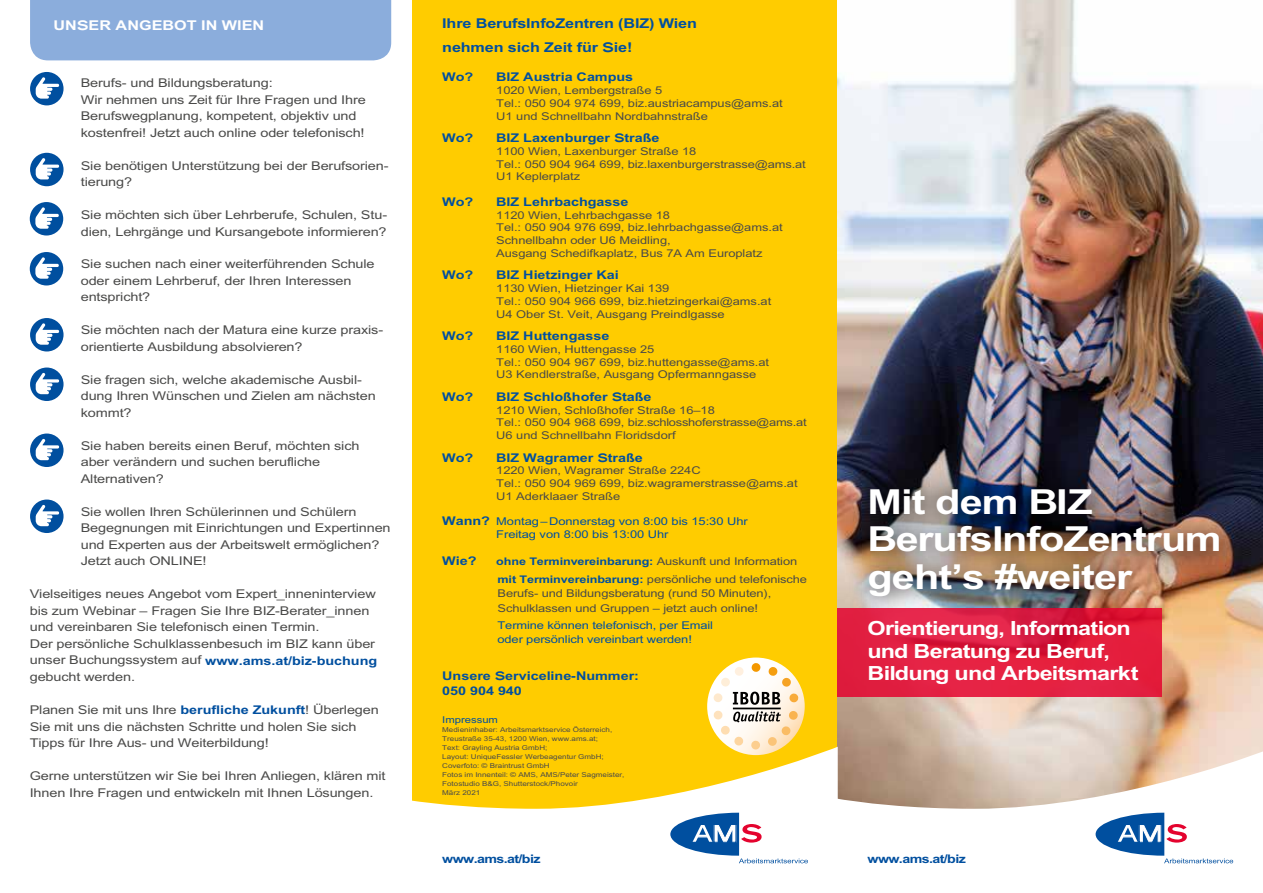
<style>
.page{position:relative;width:1263px;height:893px;background:#fff}
.page>*{position:absolute;margin:0;border:0;box-sizing:border-box;transform-origin:0 0}
.t1{font:700 34.5px/37.5px "AMS";letter-spacing:-.025em;color:#fff}
.t2{font:700 19.5px/22.5px "AMS";letter-spacing:-.035em;color:#fff}
.t3{font:13.5px/16.5px "AMS";letter-spacing:-.01em;color:#4a4a49}
.t4{font:700 13.5px/24px "AMS";letter-spacing:-.01em;color:#004f9f}
.t5{font:700 13.5px "AMS";color:#fff}
.t6{font:12px/12.8px "AMS";letter-spacing:-.005em;color:#4a4a49}
.t7{font:700 12px/14.4px "AMS";letter-spacing:-.005em;color:#004f9f}
.t8{font:12px/12.8px "AMS";letter-spacing:-.01em;color:#004f9f}
.t9{font:700 11.85px "AMS";letter-spacing:-.05em;color:#004f9f}
.t10{font:700 10.5px "AMS";letter-spacing:-.01em;color:#004f9f}
.t11{font:10.5px "AMS";color:#004f9f}
.t12{font:7.5px/9px "AMS";color:#4a4a49}
.s1{font-weight:700;font-size:12px;color:#004f9f}
.s2{font-weight:700}
.s3{font-weight:400;font-size:12px;color:#4a4a49}
.s4{font-weight:700;font-size:10.5px;color:#004f9f}
</style>
<div class="page">
<div style="left:412px;top:0;width:426px;height:893px;background:#fc0"></div>
<img style="left:838px;top:0;width:425px;height:747px">
<svg style="left:838px;top:747px;width:425px;height:117px"></svg>
<svg style="left:1095px;top:813px;width:138px;height:50px"></svg>
<img style="left:846px;top:466px;width:396px;height:153px">
<svg style="left:838px;top:608px;width:324px;height:88px;background:#e01e40"></svg>
<svg style="left:412px;top:747px;width:426px;height:146px;fill:#fff"></svg>
<svg style="left:670px;top:813px;width:138px;height:50px;background:#b1c3dc"></svg>
<div style="left:30px;top:0;width:361px;height:60px;background:#8baddc"></div>
<svg style="left:707px;top:657px;width:98px;height:98px"></svg>
<svg style="left:713px;top:663px;width:86px;height:87px;background:#e9dab8"></svg>
<svg style="left:30px;top:153px;width:34px;height:33px"></svg>
<svg style="left:30px;top:72px;width:34px;height:33px"></svg>
<svg style="left:30px;top:202px;width:33px;height:34px"></svg>
<svg style="left:30px;top:252px;width:33px;height:33px"></svg>
<svg style="left:30px;top:318px;width:34px;height:33px"></svg>
<svg style="left:30px;top:434px;width:34px;height:33px"></svg>
<svg style="left:30px;top:500px;width:34px;height:33px"></svg>
<svg style="left:30px;top:368px;width:34px;height:33px"></svg>
<p class="t5" style="left:53px;top:18px;width:212px">UNSER ANGEBOT IN WIEN</p>
<p class="t3" style="left:81px;top:75px;width:286px">Berufs- und Bildungsberatung:<br>Wir nehmen uns Zeit für Ihre Fragen und Ihre Berufswegplanung, kompetent, objektiv und kostenfrei! Jetzt auch online oder telefonisch!</p>
<p class="t3" style="left:81px;top:157px;width:309px">Sie benötigen Unterstützung bei der Berufsorien&shy;tierung?</p>
<p class="t3" style="left:81px;top:207px;width:308px">Sie möchten sich über Lehrberufe, Schulen, Stu&shy;dien, Lehrgänge und Kursangebote informieren?</p>
<p class="t3" style="left:81px;top:256px;width:295px">Sie suchen nach einer weiterführenden Schule oder einem Lehrberuf, der Ihren Interessen entspricht?</p>
<p class="t3" style="left:81px;top:322px;width:304px">Sie möchten nach der Matura eine kurze praxis&shy;orientierte Ausbildung absolvieren?</p>
<p class="t3" style="left:81px;top:372px;width:296px">Sie fragen sich, welche akademische Ausbil&shy;dung Ihren Wünschen und Zielen am nächsten kommt?</p>
<p class="t3" style="left:81px;top:438px;width:280px">Sie haben bereits einen Beruf, möchten sich aber verändern und suchen berufliche<br>Alternativen?</p>
<p class="t3" style="left:81px;top:504px;width:311px">Sie wollen Ihren Schülerinnen und Schülern Begegnungen mit Einrichtungen und Expertinnen und Experten aus der Arbeitswelt ermöglichen?<br>Jetzt auch ONLINE!</p>
<p class="t3" style="left:30px;top:586px;width:349px">Vielseitiges neues Angebot vom Expert_inneninterview bis zum Webinar – Fragen Sie Ihre BIZ-Berater_innen und vereinbaren Sie telefonisch einen Termin.<br>Der persönliche Schulklassenbesuch im BIZ kann über unser Buchungssystem auf <span class="s1">www.ams.at/biz-buchung </span>gebucht werden.</p>
<p class="t3" style="left:30px;top:702px;width:351px">Planen Sie mit uns Ihre <span class="s1">berufliche Zukunft</span>! Überlegen<br>Sie mit uns die nächsten Schritte und holen Sie sich<br>Tipps für Ihre Aus- und Weiterbildung!</p>
<p class="t3" style="left:30px;top:768px;width:357px">Gerne unterstützen wir Sie bei Ihren Anliegen, klären mit<br>Ihnen Ihre Fragen und entwickeln mit Ihnen Lösungen.</p>
<p class="t4" style="left:442px;top:11px;width:256px">Ihre BerufsInfoZentren (BIZ) Wien nehmen sich Zeit für Sie!</p>
<p class="t7" style="left:442px;top:70px;width:33px">Wo?</p>
<p class="t7" style="left:496px;top:70px;width:138px">BIZ Austria Campus</p>
<p class="t6" style="left:496px;top:84px;width:288px">1020 Wien, Lembergstraße 5<br>Tel.: 050 904 974 699, biz.austriacampus@ams.at<br>U1 und Schnellbahn Nordbahnstraße</p>
<p class="t7" style="left:442px;top:131px;width:33px">Wo?</p>
<p class="t7" style="left:496px;top:131px;width:165px">BIZ Laxenburger Straße</p>
<p class="t6" style="left:496px;top:145px;width:311px">1100 Wien, Laxenburger Straße 18<br>Tel.: 050 904 964 699, biz.laxenburgerstrasse@ams.at<br>U1 Keplerplatz</p>
<p class="t7" style="left:442px;top:195px;width:33px">Wo?</p>
<p class="t7" style="left:496px;top:195px;width:134px">BIZ Lehrbachgasse</p>
<p class="t6" style="left:496px;top:209px;width:288px">1120 Wien, Lehrbachgasse 18<br>Tel.: 050 904 976 699, biz.lehrbachgasse@ams.at Schnellbahn oder U6 Meidling,<br>Ausgang Schedifkaplatz, Bus 7A Am Europlatz</p>
<p class="t7" style="left:442px;top:268px;width:33px">Wo?</p>
<p class="t7" style="left:496px;top:268px;width:124px">BIZ Hietzinger Kai</p>
<p class="t6" style="left:496px;top:282px;width:276px">1130 Wien, Hietzinger Kai 139<br>Tel.: 050 904 966 699, biz.hietzingerkai@ams.at<br>U4 Ober St. Veit, Ausgang Preindlgasse</p>
<p class="t7" style="left:442px;top:329px;width:33px">Wo?</p>
<p class="t7" style="left:496px;top:329px;width:115px">BIZ Huttengasse</p>
<p class="t6" style="left:496px;top:343px;width:274px">1160 Wien, Huttengasse 25<br>Tel.: 050 904 967 699, biz.huttengasse@ams.at<br>U3 Kendlerstraße, Ausgang Opfermanngasse</p>
<p class="t7" style="left:442px;top:389px;width:33px">Wo?</p>
<p class="t7" style="left:496px;top:389px;width:157px">BIZ Schloßhofer Staße</p>
<p class="t6" style="left:496px;top:404px;width:312px">1210 Wien, Schloßhofer Straße 16–18<br>Tel.: 050 904 968 699, biz.schlosshoferstrasse@ams.at<br>U6 und Schnellbahn Floridsdorf</p>
<p class="t7" style="left:442px;top:450px;width:33px">Wo?</p>
<p class="t7" style="left:496px;top:450px;width:148px">BIZ Wagramer Straße</p>
<p class="t6" style="left:496px;top:464px;width:303px">1220 Wien, Wagramer Straße 224C<br>Tel.: 050 904 969 699, biz.wagramerstrasse@ams.at<br>U1 Aderklaaer Straße</p>
<p class="t8" style="left:496px;top:515px;width:253px;text-indent:-54px"><span class="s2">Wann?</span> Montag–Donnerstag von 8:00 bis 15:30 Uhr<br>Freitag von 8:00 bis 13:00 Uhr</p>
<p class="t7" style="left:442px;top:554px;width:36px">Wie?</p>
<p class="t10" style="left:496px;top:556px;width:302px">ohne Terminvereinbarung: <span class="s3">Auskunft und Information</span></p>
<p class="t6" style="left:497px;top:572px;width:311px;line-height:14.4px"><span class="s4">mit Terminvereinbarung:</span> persönliche und telefonische<br>Berufs- und Bildungsberatung (rund 50 Minuten),<br>Schulklassen und Gruppen – jetzt auch online!</p>
<p class="t8" style="left:497px;top:618px;width:217px;line-height:14.4px">Termine können telefonisch, per Email oder persönlich vereinbart werden!</p>
<p class="t7" style="left:442px;top:669px;width:198px">Unsere Serviceline-Nummer:<br>050 904 940</p>
<p class="t11" style="left:442px;top:714px;width:57px">Impressum</p>
<p class="t12" style="left:442px;top:725px;width:184px">Medieninhaber: Arbeitsmarktservice Österreich, Treustraße 35-43, 1200 Wien, www.ams.at;<br>Text: Grayling Austria GmbH;<br>Layout: UniqueFessler Werbeagentur GmbH; Coverfoto: © Braintrust GmbH<br>Fotos im Innenteil: © AMS, AMS/Peter Sagmeister, Fotostudio B&amp;G, Shutterstock/Phovoir<br>März 2021</p>
<p class="t9" style="left:442px;top:853px;width:100px">www.ams.at/biz</p>
<h1 class="t1" style="left:867px;top:483px;width:356px">Mit dem BIZ<br>BerufsInfoZentrum geht’s #weiter</h1>
<h2 class="t2" style="left:867px;top:617px;width:272px">Orientierung, Information und Beratung zu Beruf,<br>Bildung und Arbeitsmarkt</h2>
<p class="t9" style="left:867px;top:853px;width:100px">www.ams.at/biz</p>
</div>
